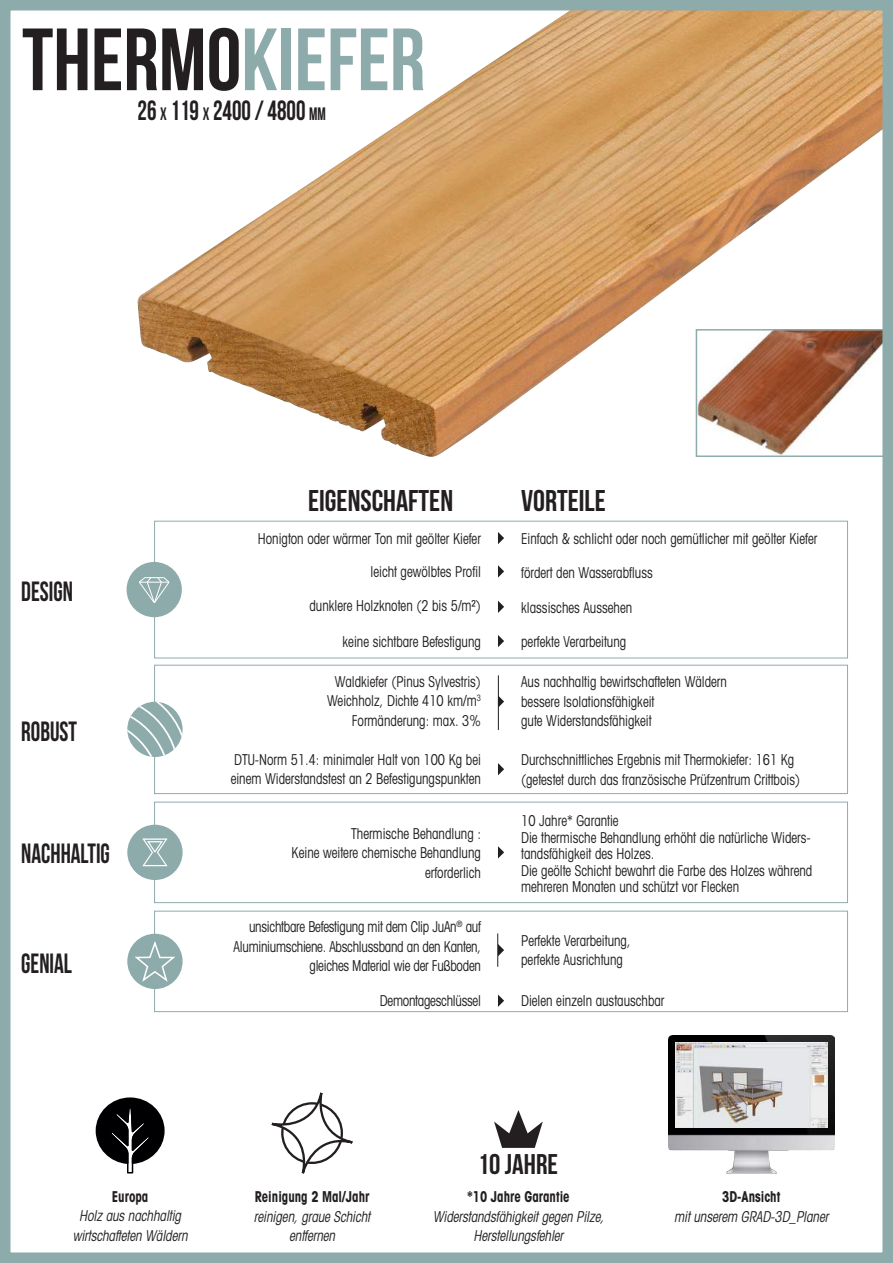
<style>
.page{position:relative;width:893px;height:1263px;background:#fff}
.page>*{position:absolute;margin:0;border:0;box-sizing:border-box;transform-origin:0 0}
.t1{font:88.05px "Bebas Neue";color:#231f20}
.t2{font:30px "Bebas Neue";color:#231f20}
.t3{font:28.5px "Bebas Neue";color:#231f20}
.t4{font:27.75px "Bebas Neue";color:#231f20;scale:.86 1}
.t5{font:condensed 15px/19.5px "Avant Garde";color:#231f20;scale:.86 1}
.t6{font:italic condensed 15px/19.5px "Avant Garde";color:#231f20;text-align:center;scale:.86 1}
.t7{font:condensed 15px/19.5px "Avant Garde";letter-spacing:-.02em;color:#231f20;text-align:right;scale:.86 1}
.t8{font:700 condensed 15px "Avant Garde";color:#231f20;scale:.86 1}
.s1{color:#8eabac}
.s2{font-size:18px}
</style>
<div class="page">
<img style="left:138px;top:11px;width:744px;height:446px">
<img style="left:699px;top:332px;width:183px;height:122px">
<div style="left:696px;top:329px;width:190px;height:128px;border:2px solid #8eabac"></div>
<div style="left:0;top:0;width:893px;height:1263px;border:10px solid #8eabac"></div>
<div style="left:154px;top:802px;width:694px;height:101px;border:1px solid #8eabac"></div>
<div style="left:154px;top:911px;width:694px;height:101px;border:1px solid #8eabac"></div>
<div style="left:154px;top:665px;width:694px;height:129px;border:1px solid #8eabac"></div>
<div style="left:154px;top:521px;width:694px;height:137px;border:1px solid #8eabac"></div>
<svg style="left:498px;top:846px;width:6px;height:12px"></svg>
<svg style="left:498px;top:994px;width:6px;height:13px"></svg>
<svg style="left:498px;top:944px;width:6px;height:12px"></svg>
<svg style="left:498px;top:532px;width:6px;height:12px"></svg>
<svg style="left:499px;top:696px;width:5px;height:11px"></svg>
<svg style="left:498px;top:763px;width:6px;height:12px"></svg>
<svg style="left:498px;top:565px;width:6px;height:13px"></svg>
<svg style="left:498px;top:601px;width:6px;height:12px"></svg>
<svg style="left:498px;top:635px;width:6px;height:12px"></svg>
<hr style="left:497px;top:933px;width:1px;height:34px;background:#231f20">
<svg style="left:127px;top:702px;width:56px;height:55px"></svg>
<div style="left:127px;top:562px;width:55px;height:55px;background:#8eabac;border-radius:50%"></div>
<svg style="left:139px;top:577px;width:31px;height:26px"></svg>
<div style="left:127px;top:825px;width:56px;height:55px;background:#8eabac;border-radius:50%"></div>
<svg style="left:142px;top:838px;width:26px;height:28px"></svg>
<div style="left:127px;top:934px;width:56px;height:55px;background:#8eabac;border-radius:50%"></div>
<svg style="left:132px;top:939px;width:45px;height:45px"></svg>
<hr style="left:498px;top:675px;width:1px;height:55px;background:#231f20">
<img style="left:668px;top:1036px;width:166px;height:137px">
<img style="left:676px;top:1043px;width:151px;height:84px">
<svg style="left:270px;top:1093px;width:85px;height:170px"></svg>
<svg style="left:494px;top:1110px;width:49px;height:38px"></svg>
<svg style="left:95px;top:1097px;width:70px;height:77px"></svg>
<h1 class="t1" style="left:22px;top:11px;width:405px">THERMO<span class="s1">KIEFER</span></h1>
<h3 class="t4" style="left:138px;top:95px;width:221px">26 <span class="s2">X</span> 119 <span class="s2">X</span> 2400 / 4800 <span class="s2">MM</span></h3>
<h3 class="t4" style="left:21px;top:576px;width:62px">DESIGN</h3>
<h3 class="t4" style="left:21px;top:716px;width:66px">ROBUST</h3>
<h3 class="t4" style="left:21px;top:839px;width:105px">NACHHALTIG</h3>
<h3 class="t4" style="left:21px;top:948px;width:61px">GENIAL</h3>
<h2 class="t2" style="left:308px;top:484px;width:146px">EIGENSCHAFTEN</h2>
<h2 class="t2" style="left:521px;top:484px;width:86px">VORTEILE</h2>
<p class="t5" style="left:258px;top:528px;width:261px">Honigton oder wärmer Ton mit geölter Kiefer</p>
<p class="t5" style="left:370px;top:561px;width:130px">leicht gewölbtes Profil</p>
<p class="t5" style="left:310px;top:596px;width:201px">dunklere Holzknoten (2 bis 5/m²)</p>
<p class="t5" style="left:343px;top:632px;width:162px">keine sichtbare Befestigung</p>
<p class="t5" style="left:327px;top:671px;width:180px;text-align:right">Waldkiefer (Pinus Sylvestris)<br>Weichholz, Dichte 410 km/m<sup>3<br></sup>Formänderung: max. 3%</p>
<p class="t5" style="left:231px;top:749px;width:293px">DTU-Norm 51.4: minimaler Halt von 100 Kg bei einem Widerstandstest an 2 Befestigungspunkten</p>
<p class="t5" style="left:292px;top:823px;width:222px;text-align:right">Thermische Behandlung :<br>Keine weitere chemische Behandlung erforderlich</p>
<p class="t7" style="left:234px;top:916px;width:289px">unsichtbare Befestigung mit dem Clip JuAn<sup>®</sup> auf<br>Aluminiumschiene. Abschlussband an den Kanten, gleiches Material wie der Fußboden</p>
<p class="t7" style="left:380px;top:990px;width:119px">Demontageschlüssel</p>
<p class="t5" style="left:521px;top:528px;width:346px">Einfach &amp; schlicht oder noch gemütlicher mit geölter Kiefer</p>
<p class="t5" style="left:521px;top:563px;width:155px">fördert den Wasserabfluss</p>
<p class="t5" style="left:521px;top:597px;width:131px">klassisches Aussehen</p>
<p class="t5" style="left:521px;top:632px;width:124px">perfekte Verarbeitung</p>
<p class="t5" style="left:521px;top:672px;width:241px">Aus nachhaltig bewirtschafteten Wäldern bessere Isolationsfähigkeit<br>gute Widerstandsfähigkeit</p>
<p class="t5" style="left:521px;top:750px;width:326px">Durchschnittliches Ergebnis mit Thermokiefer: 161 Kg (getestet durch das französische Prüfzentrum Crittbois)</p>
<p class="t5" style="left:521px;top:812px;width:340px;line-height:16.5px">10 Jahre* Garantie<br>Die thermische Behandlung erhöht die natürliche Widers&shy;tandsfähigkeit des Holzes.<br>Die geölte Schicht bewahrt die Farbe des Holzes während mehreren Monaten und schützt vor Flecken</p>
<p class="t5" style="left:521px;top:930px;width:129px">Perfekte Verarbeitung, perfekte Ausrichtung</p>
<p class="t5" style="left:521px;top:990px;width:168px">Dielen einzeln austauschbar</p>
<p class="t8" style="left:112px;top:1187px;width:44px">Europa</p>
<p class="t6" style="left:73px;top:1206px;width:139px">Holzausnachhaltig wirtschafteten Wäldern</p>
<p class="t8" style="left:255px;top:1187px;width:135px">Reinigung 2 Mal/Jahr</p>
<p class="t6" style="left:254px;top:1206px;width:140px">reinigen,graueSchicht entfernen</p>
<h3 class="t3" style="left:478px;top:1148px;width:81px">10 JAHRE</h3>
<p class="t8" style="left:467px;top:1187px;width:121px">*10 Jahre Garantie</p>
<p class="t6" style="left:433px;top:1206px;width:204px">Widerstandsfähigkeitgegen Pilze,<br>Herstellungsfehler</p>
<p class="t8" style="left:722px;top:1187px;width:69px">3D-Ansicht</p>
<p class="t6" style="left:674px;top:1206px;width:184px">mitunserem GRAD-3D_Planer</p>
</div>
